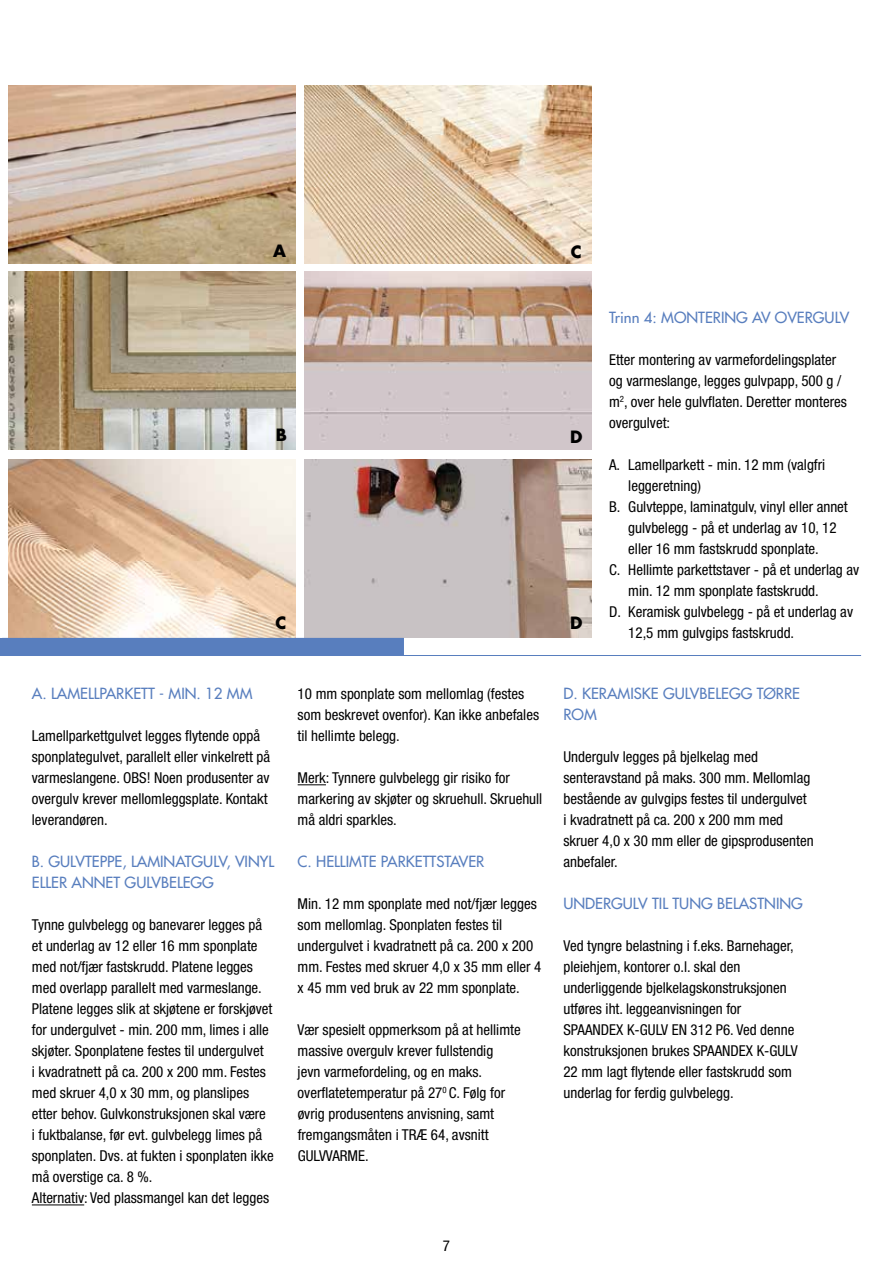
<style>
.page{position:relative;width:893px;height:1263px;background:#fff}
.page>*{position:absolute;margin:0;border:0;box-sizing:border-box;transform-origin:0 0}
.t1{font:700 16.5px "CK Futura";color:#000}
.t2{font:condensed 15px/21px "Helvetica Neue";color:#000}
.t3{font:15px/21px "CK Futura";color:#587ebe}
</style>
<div class="page">
<img style="left:304px;top:459px;width:287px;height:179px">
<img style="left:304px;top:271px;width:287px;height:179px">
<img style="left:9px;top:271px;width:287px;height:179px">
<img style="left:9px;top:459px;width:287px;height:179px">
<img style="left:9px;top:85px;width:287px;height:179px">
<img style="left:304px;top:85px;width:287px;height:179px">
<div style="left:0;top:638px;width:404px;height:18px;background:#587ebe"></div>
<hr style="left:0;top:655px;width:861px;height:1px;background:#587ebe">
<svg style="left:298px;top:784px;width:28px;height:1px"></svg>
<hr style="left:32px;top:1204px;width:52px;height:1px;background:#000">
<p class="t1" style="left:273px;top:239px;width:14px">A</p>
<p class="t1" style="left:276px;top:423px;width:13px">B</p>
<p class="t1" style="left:571px;top:240px;width:12px">C</p>
<p class="t1" style="left:570px;top:425px;width:14px">D</p>
<p class="t1" style="left:275px;top:612px;width:12px">C</p>
<p class="t1" style="left:570px;top:612px;width:14px">D</p>
<p class="t3" style="left:609px;top:307px;width:242px">Trinn 4: MONTERING AV OVERGULV</p>
<p class="t2" style="left:609px;top:349px;width:239px">Etter montering av varmefordelingsplater og varmeslange, legges gulvpapp, 500 g / m<sup>2</sup>, over hele gulvflaten. Deretter monteres overgulvet:</p>
<p class="t2" style="left:609px;top:454px;width:218px">A. Lamellparkett - min. 12 mm (valgfri</p>
<p class="t2" style="left:628px;top:475px;width:74px">leggeretning)</p>
<p class="t2" style="left:609px;top:496px;width:240px">B. Gulvteppe, laminatgulv, vinyl eller annet</p>
<p class="t2" style="left:628px;top:517px;width:210px">gulvbelegg - på et underlag av 10, 12</p>
<p class="t2" style="left:628px;top:538px;width:192px">eller 16 mm fastskrudd sponplate.</p>
<p class="t2" style="left:609px;top:559px;width:252px">C. Hellimte parkettstaver - på et underlag av</p>
<p class="t2" style="left:628px;top:580px;width:192px">min. 12 mm sponplate fastskrudd.</p>
<p class="t2" style="left:609px;top:601px;width:245px">D. Keramisk gulvbelegg - på et underlag av</p>
<p class="t2" style="left:628px;top:622px;width:167px">12,5 mm gulvgips fastskrudd.</p>
<p class="t3" style="left:32px;top:683px;width:222px">A. LAMELLPARKETT - MIN. 12 MM</p>
<p class="t2" style="left:32px;top:725px;width:240px">Lamellparkettgulvet legges flytende oppå sponplategulvet, parallelt eller vinkelrett på varmeslangene. OBS! Noen produsenter av overgulv krever mellomleggsplate. Kontakt leverandøren.</p>
<p class="t3" style="left:32px;top:851px;width:244px">B. GULVTEPPE, LAMINATGULV, VINYL<br>ELLER ANNET GULVBELEGG</p>
<p class="t2" style="left:32px;top:914px;width:243px">Tynne gulvbelegg og banevarer legges på et underlag av 12 eller 16 mm sponplate med not/fjær fastskrudd. Platene legges med overlapp parallelt med varmeslange.<br>Platene legges slik at skjøtene er forskjøvet for undergulvet - min. 200 mm, limes i alle skjøter. Sponplatene festes til undergulvet<br>i kvadratnett på ca. 200 x 200 mm. Festes med skruer 4,0 x 30 mm, og planslipes etter behov. Gulvkonstruksjonen skal være<br>i fuktbalanse, før evt. gulvbelegg limes på sponplaten. Dvs. at fukten i sponplaten ikke må overstige ca. 8 %.<br>Alternativ: Ved plassmangel kan det legges</p>
<p class="t2" style="left:298px;top:683px;width:243px">10 mm sponplate som mellomlag (festes som beskrevet ovenfor). Kan ikke anbefales til hellimte belegg.</p>
<p class="t2" style="left:298px;top:767px;width:246px">Merk: Tynnere gulvbelegg gir risiko for markering av skjøter og skruehull. Skruehull må aldri sparkles.</p>
<p class="t3" style="left:298px;top:851px;width:188px">C. HELLIMTE PARKETTSTAVER</p>
<p class="t2" style="left:298px;top:893px;width:245px">Min. 12 mm sponplate med not/fjær legges som mellomlag. Sponplaten festes til undergulvet i kvadratnett på ca. 200 x 200 mm. Festes med skruer 4,0 x 35 mm eller 4 x 45 mm ved bruk av 22 mm sponplate.</p>
<p class="t2" style="left:298px;top:1019px;width:225px">Vær spesielt oppmerksom på at hellimte massive overgulv krever fullstendig<br>jevn varmefordeling, og en maks. overflatetemperatur på 27<sup>0</sup> C. Følg for øvrig produsentens anvisning, samt fremgangsmåten i TRÆ 64, avsnitt<br>GULVVARME.</p>
<p class="t3" style="left:563px;top:683px;width:238px">D. KERAMISKE GULVBELEGG TØRRE<br>ROM</p>
<p class="t2" style="left:563px;top:746px;width:252px">Undergulv legges på bjelkelag med senteravstand på maks. 300 mm. Mellomlag bestående av gulvgips festes til undergulvet<br>i kvadratnett på ca. 200 x 200 mm med skruer 4,0 x 30 mm eller de gipsprodusenten anbefaler.</p>
<p class="t3" style="left:563px;top:893px;width:241px">UNDERGULV TIL TUNG BELASTNING</p>
<p class="t2" style="left:563px;top:935px;width:236px">Ved tyngre belastning i f.eks. Barnehager, pleiehjem, kontorer o.l. skal den underliggende bjelkelagskonstruksjonen utføres iht. leggeanvisningen for SPAANDEX K-GULV EN 312 P6. Ved denne konstruksjonen brukes SPAANDEX K-GULV 22 mm lagt flytende eller fastskrudd som underlag for ferdig gulvbelegg.</p>
<p class="t2" style="left:443px;top:1235px;width:9px">7</p>
</div>
